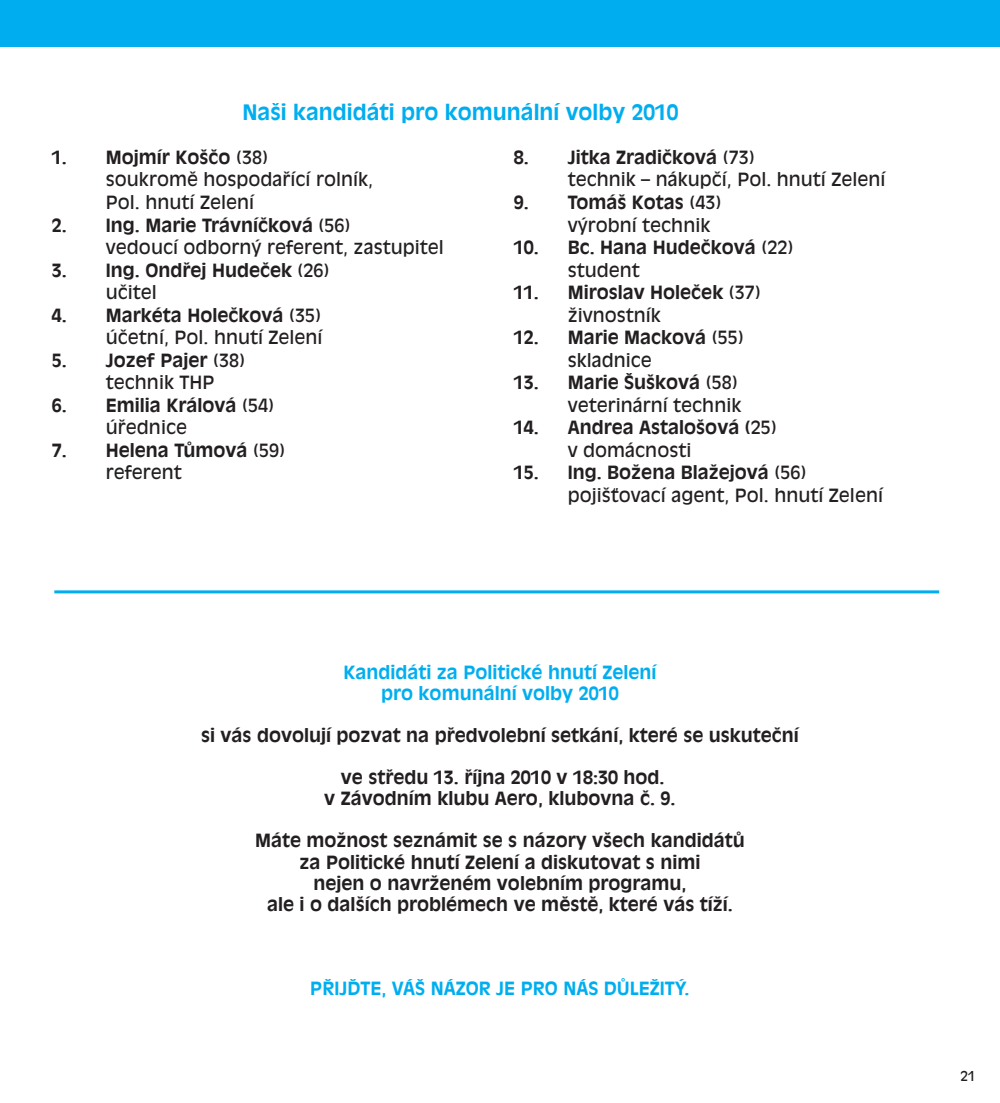
<style>
.page{position:relative;width:1000px;height:1103px;background:#fff}
.page>*{position:absolute;margin:0;border:0;box-sizing:border-box;transform-origin:0 0}
.t1{font:700 21px "Antique Olive CE";color:#00aeef}
.t2{font:700 18px/22.5px "Antique Olive CE";color:#231f20}
.t3{font:18px/22.5px "Antique Olive CE";color:#231f20}
.t4{font:700 18px/21px "Antique Olive CE";color:#00aeef;text-align:center}
.t5{font:13.5px "Antique Olive CE";color:#231f20}
.s1{font-weight:700}
.s2{font-weight:400}
</style>
<div class="page">
<div style="left:0;top:0;width:999px;height:46px;background:#00aeef"></div>
<hr style="left:54px;top:590px;width:884px;height:3px;background:#00aeef">
<p class="t1" style="left:242px;top:104px;width:437px">Naši kandidáti pro komunální volby 2010</p>
<p class="t3" style="left:106px;top:147px;width:269px;text-indent:-54px"><span class="s1">1. Mojmír Koščo</span> (38)<br>soukromě hospodařící rolník,<br>Pol. hnutí Zelení</p>
<p class="t3" style="left:106px;top:214px;width:339px;text-indent:-54px"><span class="s1">2. Ing. Marie Trávníčková</span> (56)<br>vedoucí odborný referent, zastupitel</p>
<p class="t2" style="left:106px;top:259px;width:225px;text-indent:-54px">3. Ing. Ondřej Hudeček <span class="s2">(26) učitel</span></p>
<p class="t3" style="left:52px;top:304px;width:272px;text-align:right"><span class="s1">4. Markéta Holečková</span> (35) účetní, Pol. hnutí Zelení</p>
<p class="t3" style="left:106px;top:349px;width:140px;text-indent:-54px"><span class="s1">5. Jozef Pajer</span> (38) technik THP</p>
<p class="t2" style="left:106px;top:394px;width:169px;text-indent:-54px">6. Emilia Králová <span class="s2">(54) úřednice</span></p>
<p class="t2" style="left:106px;top:439px;width:181px;text-indent:-54px">7. Helena Tůmová <span class="s2">(59) referent</span></p>
<p class="t3" style="left:567px;top:147px;width:319px;text-indent:-54px"><span class="s1">8. Jitka Zradičková</span> (73)<br>technik – nákupčí, Pol. hnutí Zelení</p>
<p class="t3" style="left:567px;top:192px;width:155px;text-indent:-54px"><span class="s1">9. Tomáš Kotas</span> (43) výrobní technik</p>
<p class="t2" style="left:567px;top:237px;width:227px;text-indent:-54px">10. Bc. Hana Hudečková <span class="s2">(22) student</span></p>
<p class="t2" style="left:567px;top:282px;width:194px;text-indent:-54px">11. Miroslav Holeček <span class="s2">(37) živnostník</span></p>
<p class="t2" style="left:567px;top:327px;width:177px;text-indent:-54px">12. Marie Macková <span class="s2">(55) skladnice</span></p>
<p class="t3" style="left:513px;top:372px;width:229px;text-align:right"><span class="s1">13. Marie Šušková</span> (58) veterinární technik</p>
<p class="t2" style="left:567px;top:417px;width:210px;text-indent:-54px">14. Andrea Astalošová (<span class="s2">25) v domácnosti</span></p>
<p class="t3" style="left:567px;top:462px;width:317px;text-indent:-54px"><span class="s1">15. Ing. Božena Blažejová</span> (56) pojišťovací agent, Pol. hnutí Zelení</p>
<p class="t4" style="left:343px;top:663px;width:315px">Kandidáti za Politické hnutí Zelení pro komunální volby 2010</p>
<p class="t2" style="left:201px;top:725px;width:599px">si vás dovolují pozvat na předvolební setkání, které se uskuteční</p>
<p class="t2" style="left:324px;top:768px;width:353px;line-height:21px;text-align:center">ve středu 13. října 2010 v 18:30 hod.<br>v Závodním klubu Aero, klubovna č. 9.</p>
<p class="t2" style="left:255px;top:831px;width:491px;line-height:21px;text-align:center">Máte možnost seznámit se s názory všech kandidátů za Politické hnutí Zelení a diskutovat s nimi<br>nejen o navrženém volebním programu,<br>ale i o dalších problémech ve městě, které vás tíží.</p>
<p class="t4" style="left:310px;top:978px;width:381px">PŘIJĎTE, VÁŠ NÁZOR JE PRO NÁS DŮLEŽITÝ.</p>
<p class="t5" style="left:960px;top:1070px;width:17px">21</p>
</div>
